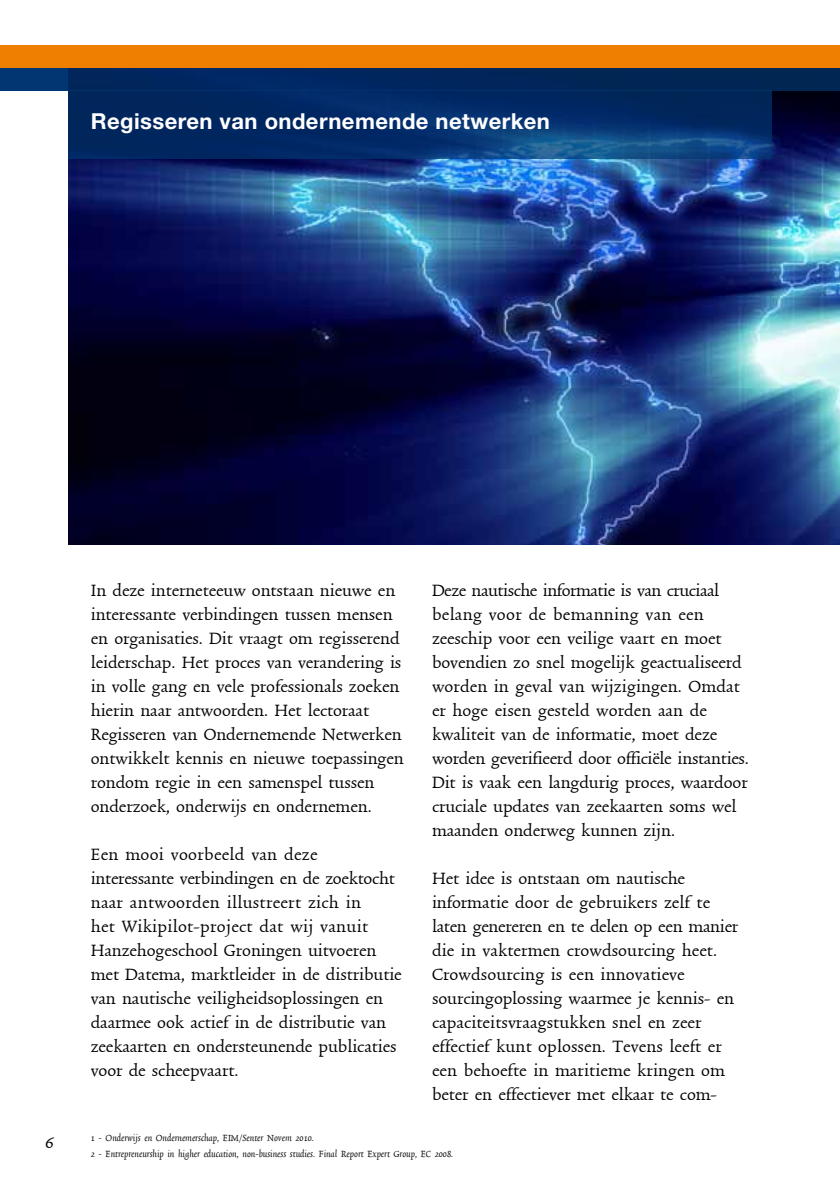
<style>
.page{position:relative;width:840px;height:1191px;background:#fff}
.page>*{position:absolute;margin:0;border:0;box-sizing:border-box;transform-origin:0 0}
.t1{font:700 22px "Helvetica Neue LT Std";letter-spacing:.02em;color:#fff}
.t2{font:19px/24px "Trinite Roman Wide";color:#000}
.t3{font:italic 11px/16px "Trinite Roman Wide";color:#000}
</style>
<div class="page">
<img style="left:68px;top:91px;width:771px;height:453px">
<div style="left:0;top:68px;width:839px;height:23px;background:linear-gradient(to right,#002c69,#002451)"></div>
<svg style="left:839px;top:68px;width:1px;height:23px"></svg>
<svg style="left:68px;top:91px;width:703px;height:68px;background:#042f6a"></svg>
<div style="left:0;top:45px;width:839px;height:23px;background:#ee7f00"></div>
<p class="t1" style="left:91px;top:108px;width:460px">Regisseren van ondernemende netwerken</p>
<p class="t2" style="left:45px;top:1130px;width:10px">6</p>
<p class="t2" style="left:432px;top:578px;width:318px">Deze nautische informatie is van cruciaal belang voor de bemanning van een zeeschip voor een veilige vaart en moet bovendien zo snel mogelijk geactualiseerd worden in geval van wijzigingen. Omdat er hoge eisen gesteld worden aan de kwaliteit van de informatie, moet deze worden geverifieerd door officiële instanties.<br>Dit is vaak een langdurig proces, waardoor cruciale updates van zeekaarten soms wel maanden onderweg kunnen zijn.</p>
<p class="t2" style="left:432px;top:866px;width:307px">Het idee is ontstaan om nautische informatie door de gebruikers zelf te laten genereren en te delen op een manier die in vaktermen crowdsourcing heet.<br>Crowdsourcing is een innovatieve sourcingoplossing waarmee je kennis- en capaciteitsvraagstukken snel en zeer effectief kunt oplossen. Tevens leeft er een behoefte in maritieme kringen om beter en effectiever met elkaar te com-</p>
<p class="t3" style="left:91px;top:1129px;width:363px">1 - Onderwijs en Ondernemerschap, EIM/Senter Novem 2010.<br>2 - Entrepreneurship in higher education, non-business studies. Final Report Expert Group, EC 2008.</p>
<p class="t2" style="left:91px;top:578px;width:314px">In deze interneteeuw ontstaan nieuwe en interessante verbindingen tussen mensen en organisaties. Dit vraagt om regisserend leiderschap. Het proces van verandering is in volle gang en vele professionals zoeken hierin naar antwoorden. Het lectoraat Regisseren van Ondernemende Netwerken ontwikkelt kennis en nieuwe toepassingen rondom regie in een samenspel tussen onderzoek, onderwijs en ondernemen.</p>
<p class="t2" style="left:91px;top:842px;width:312px">Een mooi voorbeeld van deze interessante verbindingen en de zoektocht naar antwoorden illustreert zich in<br>het Wikipilot-project dat wij vanuit Hanzehogeschool Groningen uitvoeren met Datema, marktleider in de distributie van nautische veiligheidsoplossingen en daarmee ook actief in de distributie van zeekaarten en ondersteunende publicaties voor de scheepvaart.</p>
</div>
